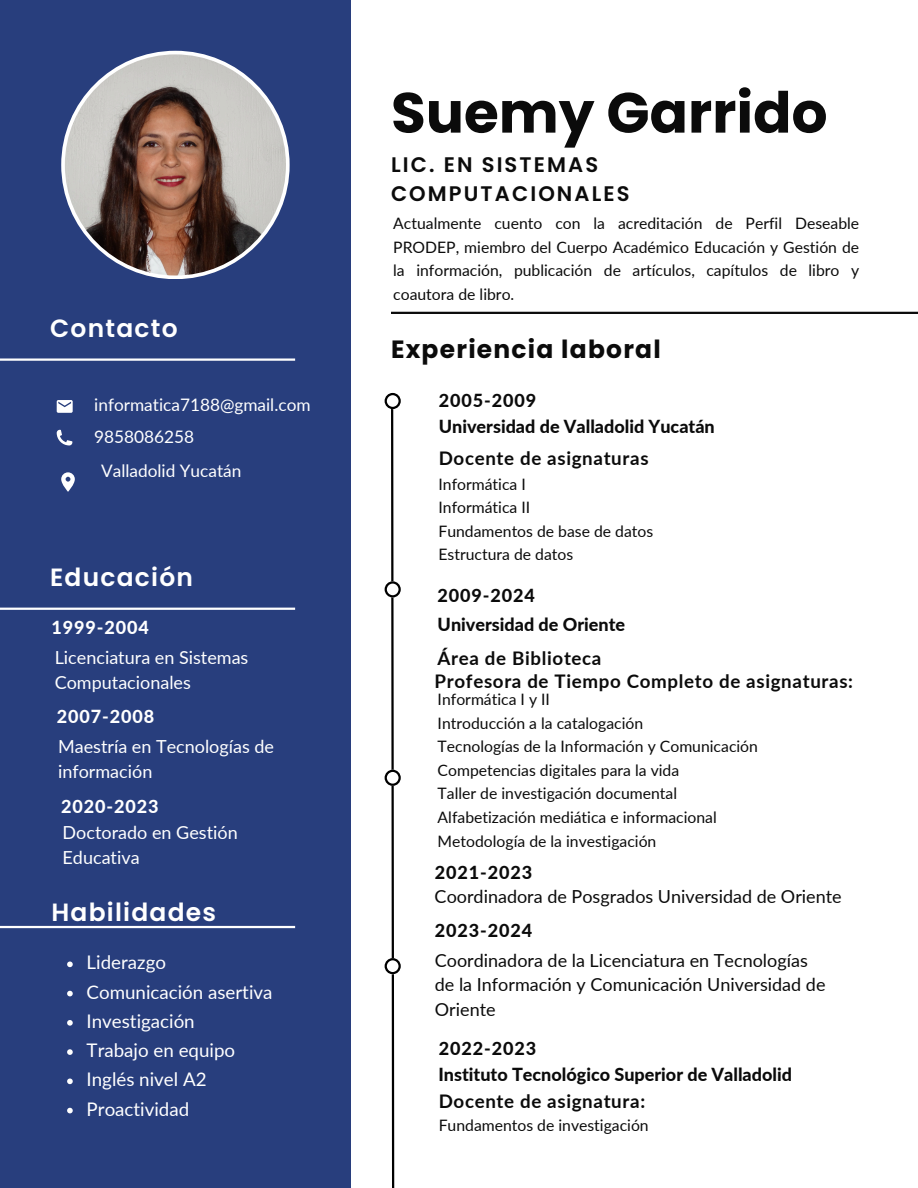
<style>
.page{position:relative;width:918px;height:1188px;background:#fff}
.page>*{position:absolute;margin:0;border:0;box-sizing:border-box;transform-origin:0 0}
.t1{font:700 56.55px "Poppins";color:#0b0b0b}
.t2{font:600 24.9px "Poppins";letter-spacing:.05em;color:#fff}
.t3{font:700 24.9px "Poppins";letter-spacing:.05em;color:#0b0b0b}
.t4{font:600 21px/29.2px "Poppins";letter-spacing:.1em;color:#0b0b0b}
.t5{font:700 18.75px "Lato";letter-spacing:.035em;color:#0b0b0b}
.t6{font:18.75px "Lato";color:#fff}
.t7{font:18px/24.8px "Lato";color:#0b0b0b}
.t8{font:18px/24.8px "Lato";color:#fff}
.t9{font:800 18px "Lato";color:#0b0b0b}
.t10{font:800 18px "Lato";letter-spacing:.05em;color:#0b0b0b}
.t11{font:800 18px "Lato";letter-spacing:.05em;color:#fff}
.t12{font:17.25px "Lato";color:#fff}
.t13{font:15.75px/23.7px "Lato";color:#0b0b0b;text-align:justify}
</style>
<div class="page">
<div style="left:0;top:0;width:351px;height:1188px;background:#283e7d"></div>
<svg style="left:61px;top:51px;width:229px;height:228px;background:#f1f2f6"></svg>
<img style="left:65px;top:54px;width:221px;height:222px;border-radius:50%">
<svg style="left:385px;top:393px;width:15px;height:795px"></svg>
<hr style="left:391px;top:312px;width:527px;height:2px;background:#0b0b0b">
<hr style="left:0;top:608px;width:295px;height:2px;background:#fff">
<hr style="left:0;top:926px;width:295px;height:2px;background:#fff">
<svg style="left:57px;top:400px;width:15px;height:12px"></svg>
<svg style="left:57px;top:430px;width:15px;height:15px"></svg>
<svg style="left:61px;top:472px;width:14px;height:19px"></svg>
<svg style="left:67px;top:962px;width:6px;height:5px"></svg>
<svg style="left:67px;top:991px;width:6px;height:5px"></svg>
<svg style="left:67px;top:1020px;width:6px;height:6px"></svg>
<svg style="left:67px;top:1049px;width:6px;height:6px"></svg>
<svg style="left:67px;top:1079px;width:6px;height:5px"></svg>
<svg style="left:67px;top:1108px;width:6px;height:5px"></svg>
<hr style="left:0;top:358px;width:295px;height:3px;background:#fff">
<p class="t2" style="left:50px;top:311px;width:129px">Contacto</p>
<h1 class="t12" style="left:94px;top:394px;width:218px">informatica7188@gmail.com</h1>
<h3 class="t12" style="left:94px;top:426px;width:102px">9858086258</h3>
<p class="t12" style="left:101px;top:460px;width:142px">Valladolid Yucatán</p>
<h4 class="t2" style="left:50px;top:560px;width:144px">Educación</h4>
<h2 class="t11" style="left:52px;top:616px;width:99px">1999-2004</h2>
<h4 class="t8" style="left:55px;top:644px;width:195px">Licenciatura en Sistemas<br>Computacionales</h4>
<h4 class="t11" style="left:57px;top:705px;width:99px">2007-2008</h4>
<p class="t8" style="left:58px;top:734px;width:218px">Maestría en Tecnologías de información</p>
<h4 class="t11" style="left:61px;top:795px;width:99px">2020-2023</h4>
<p class="t8" style="left:63px;top:820px;width:177px">Doctorado en Gestión<br>Educativa</p>
<h5 class="t2" style="left:52px;top:894px;width:166px">Habilidades</h5>
<p class="t6" style="left:87px;top:951px;width:81px">Liderazgo</p>
<p class="t6" style="left:87px;top:980px;width:187px">Comunicación asertiva</p>
<p class="t6" style="left:87px;top:1009px;width:110px">Investigación</p>
<p class="t6" style="left:87px;top:1039px;width:150px">Trabajo en equipo</p>
<h4 class="t6" style="left:87px;top:1068px;width:121px">Inglés nivel A2</h4>
<h4 class="t6" style="left:87px;top:1097px;width:104px">Proactividad</h4>
<h2 class="t1" style="left:391px;top:73px;width:438px">Suemy Garrido</h2>
<p class="t4" style="left:391px;top:150px;width:240px">LIC. EN SISTEMAS<br>COMPUTACIONALES</p>
<p class="t13" style="left:393px;top:211px;width:467px">Actualmente cuento con la acreditación de Perfil Deseable PRODEP, miembro del Cuerpo Académico Educación y Gestión de la información, publicación de artículos, capítulos de libro y coautora de libro.</p>
<h5 class="t3" style="left:391px;top:332px;width:271px">Experiencia laboral</h5>
<h5 class="t10" style="left:439px;top:389px;width:99px">2005-2009</h5>
<h2 class="t9" style="left:439px;top:416px;width:278px">Universidad de Valladolid Yucatán</h2>
<p class="t5" style="left:439px;top:446px;width:211px">Docente de asignaturas</p>
<h4 class="t13" style="left:438px;top:472px;width:89px">Informática I</h4>
<h5 class="t13" style="left:438px;top:495px;width:93px">Informática II</h5>
<h2 class="t13" style="left:438px;top:519px;width:216px">Fundamentos de base de datos</h2>
<p class="t13" style="left:438px;top:543px;width:136px">Estructura de datos</p>
<h5 class="t10" style="left:438px;top:584px;width:99px">2009-2024</h5>
<h4 class="t9" style="left:438px;top:613px;width:189px">Universidad de Oriente</h4>
<h5 class="t5" style="left:438px;top:646px;width:165px">Área de Biblioteca</h5>
<p class="t5" style="left:435px;top:669px;width:420px">Profesora de Tiempo Completo de asignaturas:</p>
<p class="t13" style="left:438px;top:687px;width:114px">Informática I y II</p>
<p class="t13" style="left:438px;top:711px;width:207px">Introducción a la catalogación</p>
<p class="t13" style="left:438px;top:734px;width:322px">Tecnologías de la Información y Comunicación</p>
<p class="t13" style="left:438px;top:758px;width:243px">Competencias digitales para la vida</p>
<p class="t13" style="left:438px;top:781px;width:241px">Taller de investigación documental</p>
<p class="t13" style="left:438px;top:805px;width:281px">Alfabetización mediática e informacional</p>
<h4 class="t13" style="left:438px;top:829px;width:220px">Metodología de la investigación</h4>
<p class="t10" style="left:435px;top:861px;width:99px">2021-2023</p>
<p class="t7" style="left:435px;top:883px;width:409px">Coordinadora de Posgrados Universidad de Oriente</p>
<h5 class="t10" style="left:435px;top:920px;width:99px">2023-2024</h5>
<h4 class="t7" style="left:435px;top:947px;width:392px">Coordinadora de la Licenciatura en Tecnologías de la Información y Comunicación Universidad de<br>Oriente</h4>
<p class="t10" style="left:439px;top:1037px;width:99px">2022-2023</p>
<p class="t9" style="left:438px;top:1063px;width:355px">Instituto Tecnológico Superior de Valladolid</p>
<h5 class="t5" style="left:439px;top:1089px;width:208px">Docente de asignatura:</h5>
<h4 class="t13" style="left:439px;top:1113px;width:212px">Fundamentos de investigación</h4>
</div>
